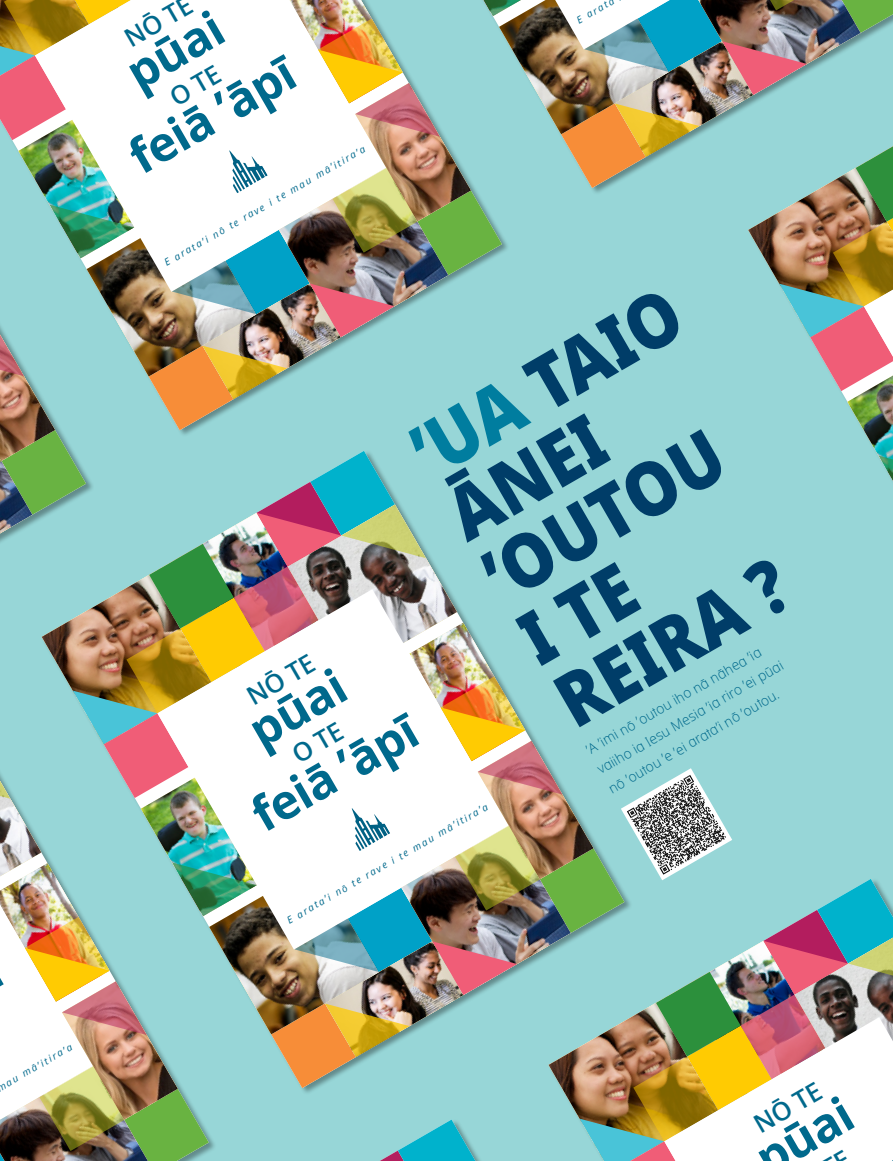
<style>
.page{position:relative;width:893px;height:1161px;background:#fff}
.page>*{position:absolute;margin:0;border:0;box-sizing:border-box;transform-origin:0 0}
.Sidebar_Title{font:800 75px/72px "Dots Solidlds Lat";color:#003d68;scale:.9 1}
.t1{font:700 48.15px "Zoramlds Lat";color:#00698c}
.t2{font:600 25.5px "Zoramlds Lat";color:#00698c}
.Sidebar_para{font:300 13.8px/22.5px "Dots Solidlds Lat";color:#00698c}
.t3{font:italic 9.75px "Zoramlds Lat";color:#00698c}
.s1{color:#007d9f}
</style>
<div class="page">
<img style="left:0;top:0;width:893px;height:1161px">
<p class="t3" style="left:-6px;top:1083px;width:87px;rotate:-30deg">mau mā’itira’a</p>
<p class="t2" style="left:117px;top:23px;width:75px;rotate:-30deg">NŌ TE</p>
<p class="t1" style="left:112px;top:45px;width:105px;rotate:-30deg">pūai</p>
<p class="t1" style="left:115px;top:129px;width:184px;rotate:-30deg">feiā ’āpī</p>
<p class="t3" style="left:162px;top:257px;width:232px;rotate:-30deg">E arata’i nō te rave i te mau mā’itira’a</p>
<p class="t3" style="left:574px;top:15px;width:43px;rotate:-30deg">E arata</p>
<p class="Sidebar_Title" style="left:400px;top:427px;width:333px;rotate:-30deg"><span class="s1">’UA</span> TAIO<br>ĀNEI ’OUTOU<br>I TE<br>REIRA ?</p>
<p class="Sidebar_para" style="left:582px;top:741px;width:214px;rotate:-30deg">’A ’imi nō ’outou iho nā nāhea ’ia vaiiho ia Iesu Mesia ’ia riro ’ei pūai nō ’outou ’e ’ei arata’i nō ’outou.</p>
<p class="t2" style="left:240px;top:681px;width:75px;rotate:-30deg">NŌ TE</p>
<p class="t1" style="left:235px;top:702px;width:105px;rotate:-30deg">pūai</p>
<p class="t1" style="left:238px;top:786px;width:184px;rotate:-30deg">feiā ’āpī</p>
<p class="t3" style="left:284px;top:915px;width:232px;rotate:-30deg">E arata’i nō te rave i te mau mā’itira’a</p>
<p class="t2" style="left:746px;top:1109px;width:75px;rotate:-30deg">NŌ TE</p>
</div>
